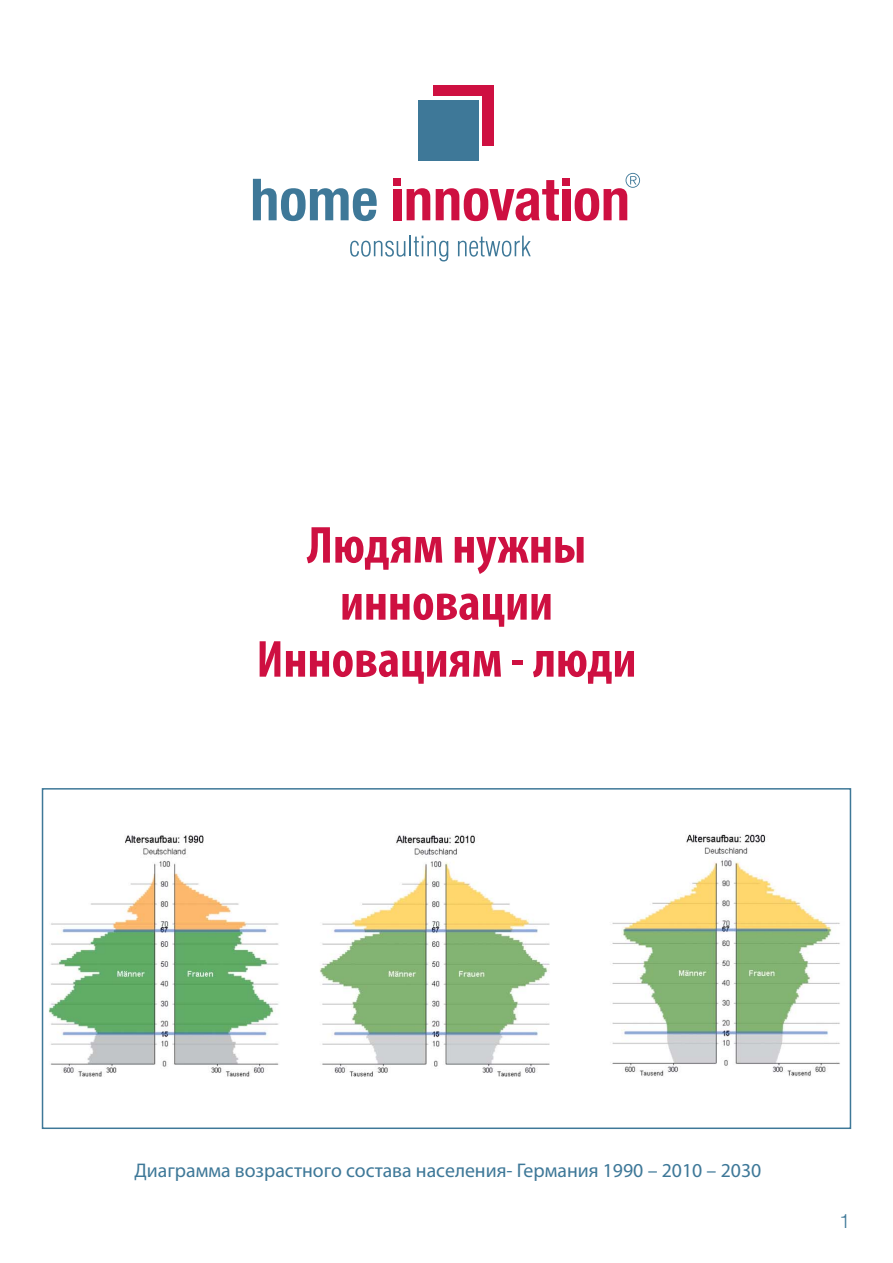
<style>
.page{position:relative;width:893px;height:1263px;background:#fff}
.page>*{position:absolute;margin:0;border:0;box-sizing:border-box;transform-origin:0 0}
.t1{font:700 condensed 52.5px/57px "Myriad Pro";color:#ce1041;text-align:center}
.t2{font:19.8px "Myriad Pro";color:#3e7898}
.t3{font:300 19.8px "Helvetica Neue";color:#3e7898}
</style>
<div class="page">
<svg style="left:350px;top:241px;width:55px;height:16px"></svg>
<hr style="left:409px;top:236px;width:2px;height:20px;background:#3e7898">
<svg style="left:414px;top:236px;width:34px;height:25px"></svg>
<svg style="left:458px;top:236px;width:73px;height:21px"></svg>
<div style="left:433px;top:85px;width:61px;height:60px;background:#ce1041"></div>
<div style="left:422px;top:97px;width:60px;height:60px;background:#fff"></div>
<div style="left:418px;top:100px;width:61px;height:61px;background:#3e7898"></div>
<svg style="left:253px;top:179px;width:124px;height:42px"></svg>
<svg style="left:407px;top:188px;width:23px;height:32px"></svg>
<svg style="left:436px;top:180px;width:123px;height:41px"></svg>
<div style="left:393px;top:178px;width:8px;height:8px;background:#ce1041"></div>
<div style="left:393px;top:189px;width:8px;height:31px;background:#ce1041"></div>
<div style="left:562px;top:189px;width:8px;height:31px;background:#ce1041"></div>
<div style="left:562px;top:178px;width:8px;height:8px;background:#ce1041"></div>
<svg style="left:575px;top:173px;width:65px;height:48px"></svg>
<img style="left:49px;top:834px;width:791px;height:243px">
<div style="left:42px;top:788px;width:809px;height:341px;border:2px solid #3e7898"></div>
<h1 class="t1" style="left:257px;top:522px;width:381px">Людям нужны инновации<br>Инновациям - люди</h1>
<p class="t2" style="left:134px;top:1163px;width:628px">Диаграмма возрастного состава населения- Германия 1990 – 2010 – 2030</p>
<p class="t3" style="left:839px;top:1213px;width:13px">1</p>
</div>
